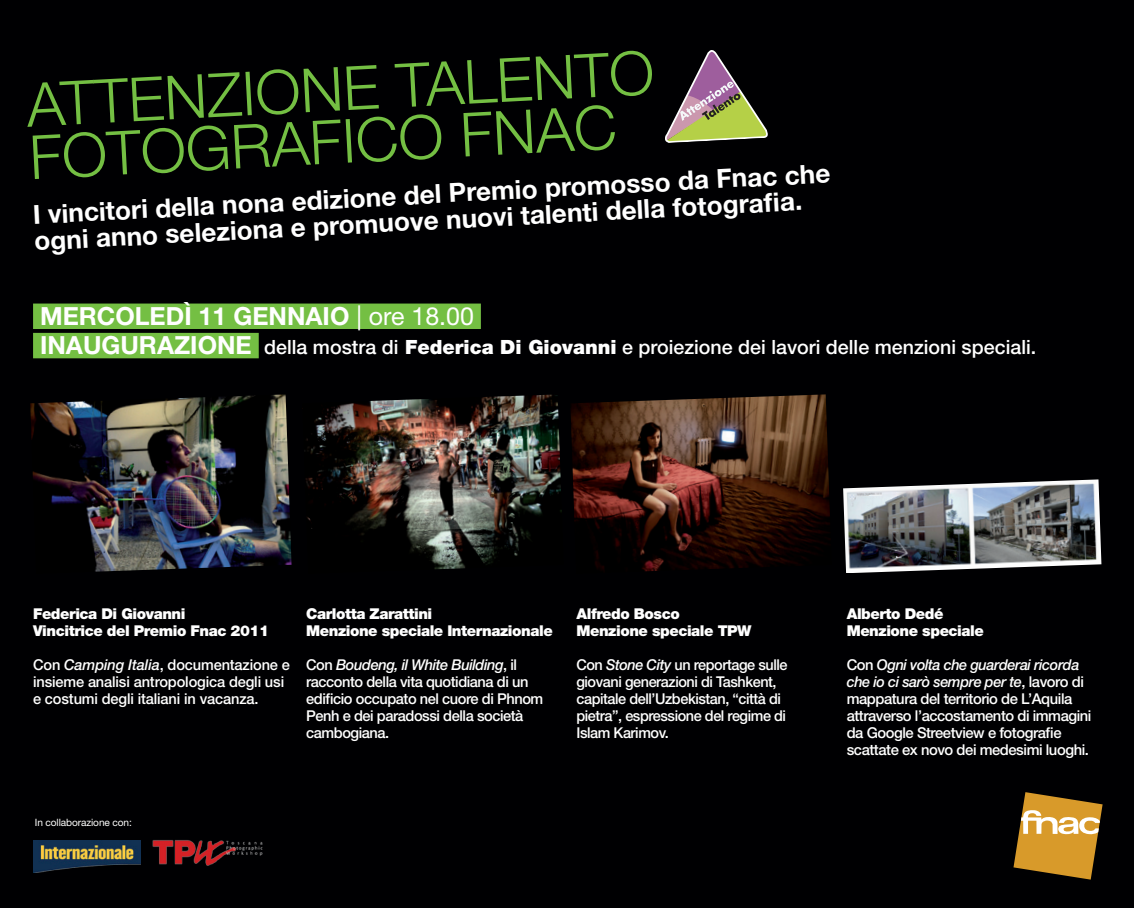
<style>
.page{position:relative;width:1134px;height:908px;background:#fff}
.page>*{position:absolute;margin:0;border:0;box-sizing:border-box;transform-origin:0 0}
.t1{font:300 60.8px/52.4px "Helvetica Neue LT Std";color:#74bf43}
.t2{font:700 26.2px/26.2px "Helvetica Neue LT Std";color:#fff}
.t3{font:700 25px "Helvetica Neue LT Std";color:#fff}
.t4{font:500 19.6px "Helvetica Neue LT Std";color:#fff}
.t5{font:500 15px/17px "Helvetica Neue LT Std";letter-spacing:-.03em;color:#fff}
.t6{font:900 15px/17px "Helvetica Neue LT Std";letter-spacing:-.03em;color:#fff}
.t7{font:500 15px/17px "Helvetica Neue LT Std";letter-spacing:-.01em;color:#fff}
.t8{font:10.2px "Helvetica Neue LT Std";letter-spacing:-.01em;color:#fff}
.s1{font-weight:400}
.s2{font-weight:700;font-size:25px}
.s3{font-weight:900}
.s4{font-style:italic}
</style>
<div class="page">
<div style="left:0;top:0;width:1134px;height:907px;background:#000002"></div>
<svg style="left:665px;top:50px;width:103px;height:93px"></svg>
<div style="left:33px;top:303px;width:448px;height:26px;background:#74bf43"></div>
<div style="left:33px;top:333px;width:226px;height:25px;background:#74bf43"></div>
<img style="left:30px;top:394px;width:262px;height:178px">
<img style="left:302px;top:394px;width:260px;height:176px">
<img style="left:571px;top:394px;width:259px;height:178px">
<img style="left:843px;top:479px;width:258px;height:94px">
<img style="left:34px;top:840px;width:107px;height:32px">
<img style="left:152px;top:840px;width:111px;height:26px">
<svg style="left:1013px;top:792px;width:89px;height:87px"></svg>
<h1 class="t1" style="left:25px;top:78px;width:630px;rotate:-3deg">Attenzione Ta lento<br>Fotograf ico Fnac</h1>
<h2 class="t2" style="left:32px;top:201px;width:802px;rotate:-3deg">I VINCITORI DELLA NONA EDIZIONE DELPREMIO PROMOSSO DA FNAC CHE<br>OGNI ANNO SELEZIONA E PROMUOVE NUOVI TALENTI DELLA FOTOGRAFI A.</h2>
<h3 class="t3" style="left:40px;top:300px;width:435px">MERCOLEDÌ 11 GENNAIO <span class="s1">| ore 18.00</span></h3>
<h3 class="t4" style="left:40px;top:335px;width:998px"><span class="s2">INAUGURAZIONE</span> della mostra di <span class="s3">Federica Di Giovanni</span> e proiezione dei lavori delle menzioni speciali.</h3>
<p class="t6" style="left:33px;top:604px;width:238px">Federica Di Giovanni<br>Vincitrice del Premio Fnac 2011</p>
<p class="t7" style="left:33px;top:655px;width:258px">Con <span class="s4">Camping Italia</span>, documentazione e insieme analisi antropologica degli usi e costumi degli italiani in vacanza.</p>
<p class="t6" style="left:306px;top:604px;width:248px">Carlotta Zarattini<br>Menzione speciale Internazionale</p>
<p class="t5" style="left:306px;top:655px;width:239px">Con <span class="s4">Boudeng, il White Building</span>, il racconto della vita quotidiana di un edificio occupato nel cuore di Phnom<br>Penh e dei paradossi della società cambogiana.</p>
<p class="t6" style="left:576px;top:604px;width:177px">Alfredo Bosco<br>Menzione speciale TPW</p>
<p class="t5" style="left:576px;top:655px;width:213px">Con <span class="s4">Stone City</span> un reportage sulle giovani generazioni di Tashkent, capitale dell’Uzbekistan, “città di pietra”, espressione del regime di<br>Islam Karimov.</p>
<p class="t8" style="left:35px;top:815px;width:99px">In collaborazione con:</p>
<p class="t6" style="left:847px;top:604px;width:139px">Alberto Dedé<br>Menzione speciale</p>
<p class="t5" style="left:847px;top:655px;width:246px">Con <span class="s4">Ogni volta che guarderai ricorda che io ci sarò sempre per te</span>, lavoro di mappatura del territorio de L’Aquila attraverso l’accostamento di immagini da Google Streetview e fotografie scattate ex novo dei medesimi luoghi.</p>
</div>
